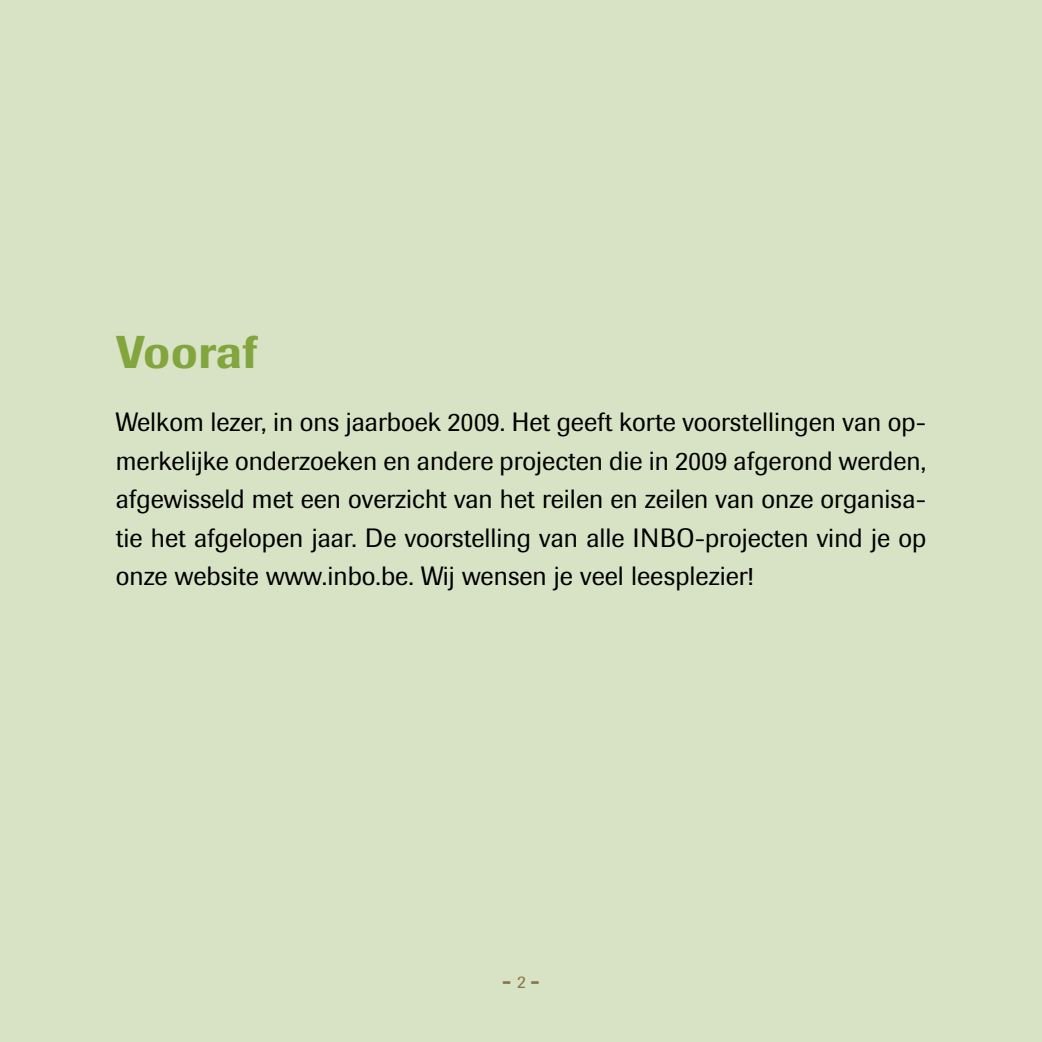
<style>
.page{position:relative;width:1042px;height:1042px;background:#d8e3c5}
.page>*{position:absolute;margin:0;border:0;box-sizing:border-box;transform-origin:0 0}
.t1{font:500 45.5px "Imago";letter-spacing:.025em;color:#82a53d}
.t2{font:26.25px/38.5px "Imago";color:#000;text-align:justify}
.t3{font:500 21px "Imago";color:#8a734a}
.s1{font-weight:400;font-size:17.5px}
</style>
<div class="page">
<h1 class="t1" style="left:116px;top:325px;width:143px">Vooraf</h1>
<p class="t2" style="left:116px;top:403px;width:812px">Welkom lezer, in ons jaarboek 2009. Het geeft korte voorstellingen van op&shy;merkelijke onderzoeken en andere projecten die in 2009 afgerond werden, afgewisseld met een overzicht van het reilen en zeilen van onze organisa&shy;tie het afgelopen jaar. De voorstelling van alle INBO-projecten vind je op onze website www.inbo.be. Wij wensen je veel leesplezier!</p>
<p class="t3" style="left:502px;top:968px;width:39px">- <span class="s1">2</span> -</p>
</div>
